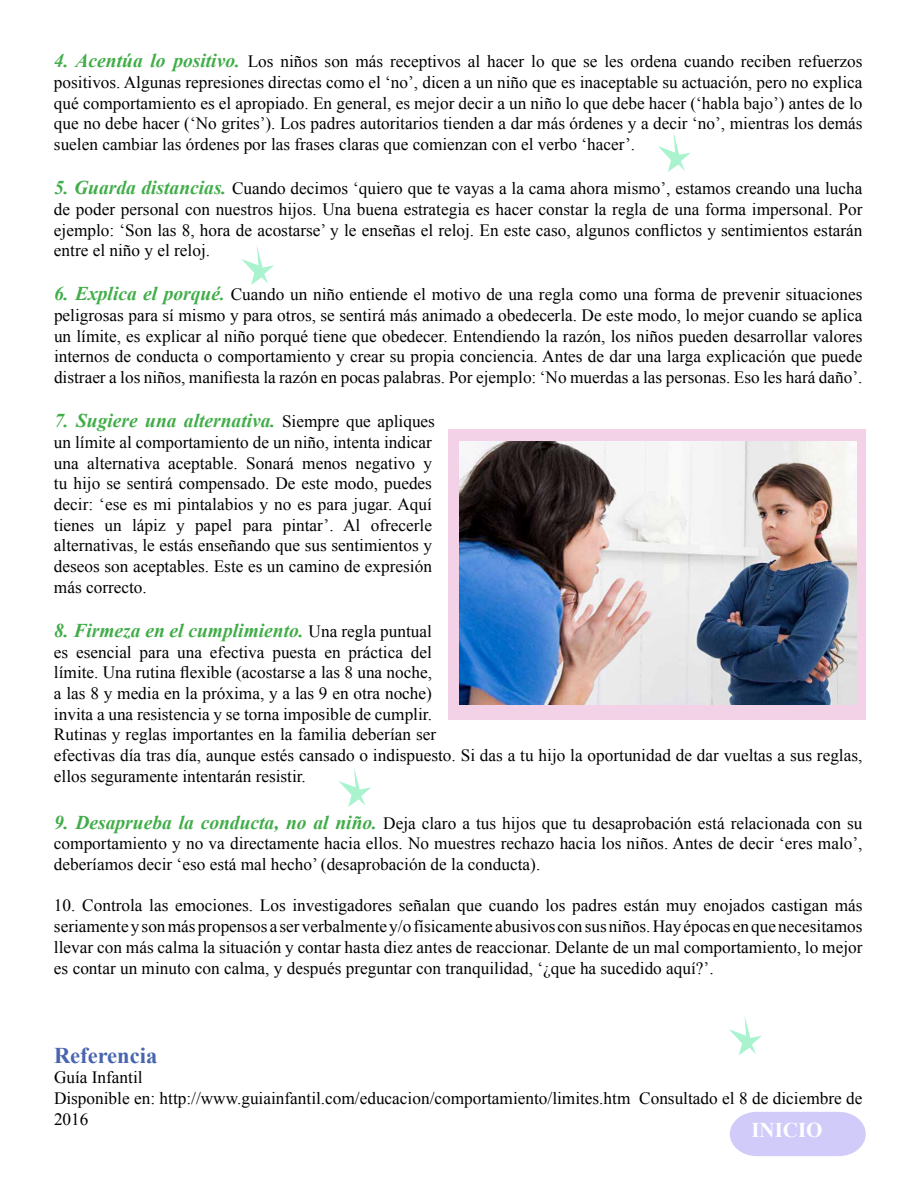
<style>
.page{position:relative;width:918px;height:1188px;background:#fff}
.page>*{position:absolute;margin:0;border:0;box-sizing:border-box;transform-origin:0 0}
.t1{font:700 22.5px "Times New Roman";color:#4965af}
.t2{font:700 21px "Times New Roman";color:#feffff}
.t3{font:italic 700 19.5px "Times New Roman";color:#41ad49}
.t4{font:17.25px/20.7px "Times New Roman";color:#000;text-align:justify}
.s1{font-weight:700;font-style:italic;font-size:19.5px;color:#41ad49}
.s2{font-weight:400;font-style:normal;font-size:17.25px;color:#000}
</style>
<div class="page">
<div style="left:448px;top:429px;width:418px;height:291px;background:#f3d2e8"></div>
<img style="left:459px;top:441px;width:397px;height:263px">
<svg style="left:241px;top:246px;width:33px;height:39px"></svg>
<svg style="left:729px;top:1016px;width:33px;height:39px"></svg>
<svg style="left:658px;top:133px;width:33px;height:39px"></svg>
<svg style="left:338px;top:767px;width:33px;height:40px"></svg>
<svg style="left:730px;top:1112px;width:136px;height:44px"></svg>
<p class="t4" style="left:54px;top:51px;width:810px"><span class="s1">4. Acentúa lo positivo.</span> Los niños son más receptivos al hacer lo que se les ordena cuando reciben refuerzos positivos. Algunas represiones directas como el ‘no’, dicen a un niño que es inaceptable su actuación, pero no explica qué comportamiento es el apropiado. En general, es mejor decir a un niño lo que debe hacer (‘habla bajo’) antes de lo que no debe hacer (‘No grites’). Los padres autoritarios tienden a dar más órdenes y a decir ‘no’, mientras los demás suelen cambiar las órdenes por las frases claras que comienzan con el verbo ‘hacer’.</p>
<p class="t4" style="left:54px;top:178px;width:810px"><span class="s1">5. Guarda distancias.</span> Cuando decimos ‘quiero que te vayas a la cama ahora mismo’, estamos creando una lucha de poder personal con nuestros hijos. Una buena estrategia es hacer constar la regla de una forma impersonal. Por ejemplo: ‘Son las 8, hora de acostarse’ y le enseñas el reloj. En este caso, algunos conflictos y sentimientos estarán entre el niño y el reloj.</p>
<p class="t4" style="left:54px;top:284px;width:810px"><span class="s1">6. Explica el porqué.</span> Cuando un niño entiende el motivo de una regla como una forma de prevenir situaciones peligrosas para sí mismo y para otros, se sentirá más animado a obedecerla. De este modo, lo mejor cuando se aplica un límite, es explicar al niño porqué tiene que obedecer. Entendiendo la razón, los niños pueden desarrollar valores internos de conducta o comportamiento y crear su propia conciencia. Antes de dar una larga explicación que puede distraer a los niños, manifiesta la razón en pocas palabras. Por ejemplo: ‘No muerdas a las personas. Eso les hará daño’.</p>
<p class="t3" style="left:54px;top:407px;width:383px">7. Sugiere una alternativa. <span class="s2">Siempre que apliques</span></p>
<p class="t4" style="left:54px;top:432px;width:380px">un límite al comportamiento de un niño, intenta indicar una alternativa aceptable. Sonará menos negativo y tu hijo se sentirá compensado. De este modo, puedes decir: ‘ese es mi pintalabios y no es para jugar. Aquí tienes un lápiz y papel para pintar’. Al ofrecerle alternativas, le estás enseñando que sus sentimientos y deseos son aceptables. Este es un camino de expresión más correcto.</p>
<p class="t3" style="left:54px;top:617px;width:380px">8. Firmeza en el cumplimiento. <span class="s2">Una regla puntual</span></p>
<p class="t4" style="left:54px;top:641px;width:810px;text-align:left">es esencial para una efectiva puesta en práctica del<br>límite. Una rutina flexible (acostarse a las 8 una noche,<br>a las 8 y media en la próxima, y a las 9 en otra noche)<br>invita a una resistencia y se torna imposible de cumplir.<br>Rutinas y reglas importantes en la familia deberían ser<br>efectivas día tras día, aunque estés cansado o indispuesto. Si das a tu hijo la oportunidad de dar vueltas a sus reglas, ellos seguramente intentarán resistir.</p>
<p class="t4" style="left:54px;top:812px;width:810px"><span class="s1">9. Desaprueba la conducta, no al niño.</span> Deja claro a tus hijos que tu desaprobación está relacionada con su comportamiento y no va directamente hacia ellos. No muestres rechazo hacia los niños. Antes de decir ‘eres malo’, deberíamos decir ‘eso está mal hecho’ (desaprobación de la conducta).</p>
<p class="t4" style="left:54px;top:895px;width:810px">10. Controla las emociones. Los investigadores señalan que cuando los padres están muy enojados castigan más seriamente y son más propensos a ser verbalmente y/o físicamente abusivos con sus niños. Hay épocas en que necesitamos llevar con más calma la situación y contar hasta diez antes de reaccionar. Delante de un mal comportamiento, lo mejor es contar un minuto con calma, y después preguntar con tranquilidad, ‘¿que ha sucedido aquí?’.</p>
<h1 class="t1" style="left:54px;top:1040px;width:105px">Referencia</h1>
<p class="t4" style="left:54px;top:1067px;width:810px;text-align:left">Guía Infantil<br>Disponible en: http://www.guiainfantil.com/educacion/comportamiento/limites.htm Consultado el 8 de diciembre de<br>2016</p>
<p class="t2" style="left:751px;top:1115px;width:73px">INICIO</p>
</div>
